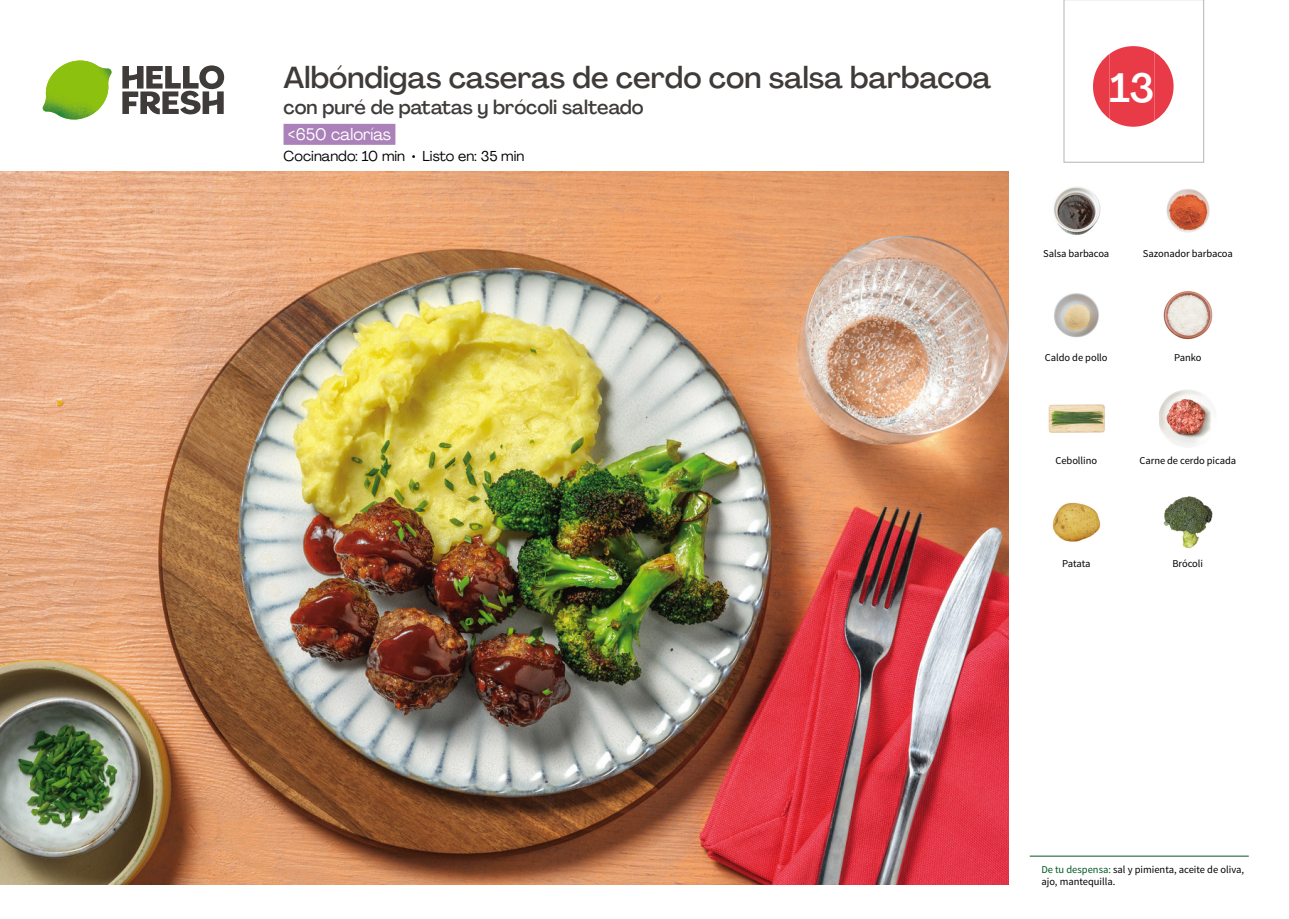
<style>
.page{position:relative;width:1289px;height:919px;background:#fff}
.page>*{position:absolute;margin:0;border:0;box-sizing:border-box;transform-origin:0 0}
.t1{font:500 40.5px "Agrandir";color:#fff}
.t2{font:500 30px "Agrandir";color:#3e3b39}
.t3{font:500 19.5px "Agrandir";color:#3e3b39}
.t4{font:16.5px "Agrandir";color:#fff}
.t5{font:14.25px "Agrandir";color:#000}
.t6{font:10.5px/12px "Source Sans Pro";letter-spacing:-.005em;color:#000}
.s1{color:#005923}
</style>
<div class="page">
<svg style="left:122px;top:65px;width:102px;height:49px"></svg>
<svg style="left:43px;top:60px;width:69px;height:60px"></svg>
<img style="left:50px;top:61px;width:30px;height:16px">
<img style="left:0;top:172px;width:1008px;height:712px">
<div style="left:283px;top:124px;width:112px;height:21px;background:#aa81b9"></div>
<hr style="left:1029px;top:855px;width:219px;height:1px;background:#005923">
<img style="left:1054px;top:187px;width:47px;height:48px">
<img style="left:1166px;top:189px;width:44px;height:44px">
<img style="left:1163px;top:291px;width:50px;height:49px">
<img style="left:1054px;top:293px;width:45px;height:45px">
<img style="left:1159px;top:390px;width:52px;height:57px">
<img style="left:1048px;top:404px;width:56px;height:29px">
<img style="left:1163px;top:496px;width:50px;height:53px">
<img style="left:1052px;top:502px;width:49px;height:40px">
<svg style="left:1063px;top:0;width:141px;height:163px"></svg>
<h2 class="t2" style="left:283px;top:59px;width:709px">Albóndigas caseras de cerdo con salsa barbacoa</h2>
<h3 class="t3" style="left:283px;top:95px;width:361px">con puré de patatas y brócoli salteado</h3>
<h3 class="t4" style="left:288px;top:124px;width:105px">&lt;650 calorías</h3>
<h3 class="t5" style="left:283px;top:147px;width:242px">Cocinando: 10 min • Listo en: 35 min</h3>
<h1 class="t1" style="left:1109px;top:63px;width:46px">13</h1>
<p class="t6" style="left:1043px;top:247px;width:68px">Salsa barbacoa</p>
<p class="t6" style="left:1142px;top:247px;width:91px">Sazonador barbacoa</p>
<p class="t6" style="left:1044px;top:352px;width:64px">Caldo de pollo</p>
<p class="t6" style="left:1174px;top:352px;width:29px">Panko</p>
<p class="t6" style="left:1055px;top:454px;width:43px">Cebollino</p>
<p class="t6" style="left:1139px;top:454px;width:98px">Carne de cerdo picada</p>
<p class="t6" style="left:1062px;top:558px;width:30px">Patata</p>
<p class="t6" style="left:1172px;top:558px;width:32px">Brócoli</p>
<p class="t6" style="left:1041px;top:863px;width:204px"><span class="s1">De tu despensa:</span> sal y pimienta, aceite de oliva, ajo, mantequilla.</p>
</div>
